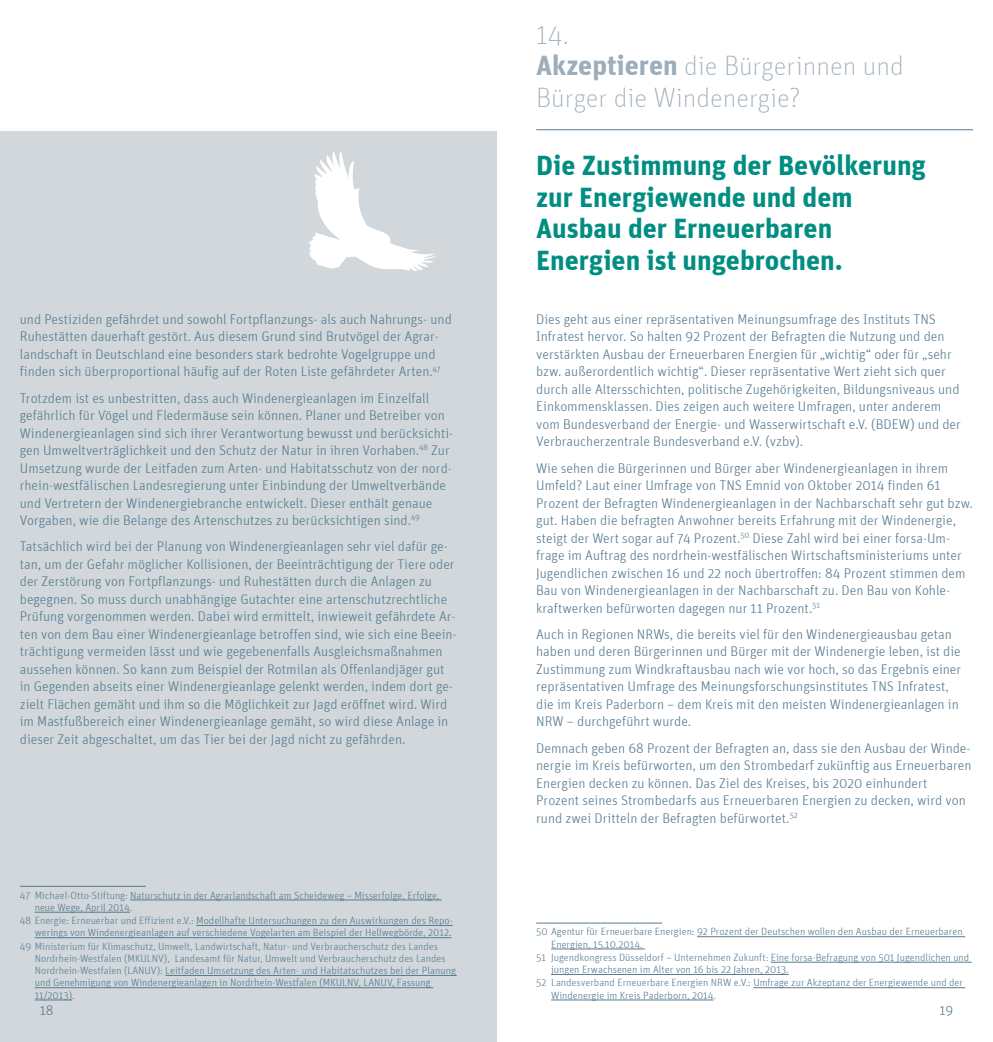
<style>
.page{position:relative;width:993px;height:1042px;background:#fff}
.page>*{position:absolute;margin:0;border:0;box-sizing:border-box;transform-origin:0 0}
.head2{font:700 28px/31.5px "Unit";color:#008e82}
.head1{font:100 28px/31.5px "Unit";color:#9dadba}
.copy{font:300 14px/17.5px "Unit";color:#577b91}
.Start_Copy{font:300 14px/17.5px "Unit";color:#577b91}
.FN2{font:300 10.5px/12.2px "Unit";color:#577b91}
.FN2-2{font:300 10.5px/12.2px "Unit";color:#5b7e96}
.s1{color:#5b7e96}
.s2{color:#577b91}
.s3{font-weight:700}
</style>
<div class="page">
<div style="left:0;top:131px;width:496px;height:911px;background:#d1d7da"></div>
<hr style="left:20px;top:886px;width:126px;height:1px;background:#577b91">
<hr style="left:130px;top:899px;width:312px;height:1px;background:#577b91">
<hr style="left:35px;top:912px;width:95px;height:1px;background:#577b91">
<hr style="left:196px;top:925px;width:256px;height:1px;background:#577b91">
<hr style="left:35px;top:937px;width:416px;height:1px;background:#577b91">
<hr style="left:165px;top:975px;width:291px;height:1px;background:#577b91">
<hr style="left:35px;top:987px;width:398px;height:1px;background:#577b91">
<hr style="left:35px;top:999px;width:37px;height:1px;background:#577b91">
<hr style="left:536px;top:923px;width:126px;height:1px;background:#577b91">
<hr style="left:696px;top:936px;width:268px;height:1px;background:#577b91">
<hr style="left:551px;top:948px;width:94px;height:1px;background:#577b91">
<hr style="left:770px;top:962px;width:201px;height:1px;background:#577b91">
<hr style="left:551px;top:974px;width:237px;height:1px;background:#577b91">
<hr style="left:753px;top:987px;width:212px;height:1px;background:#577b91">
<hr style="left:551px;top:999px;width:162px;height:1px;background:#577b91">
<hr style="left:536px;top:129px;width:436px;height:1px;background:#577b91">
<svg style="left:309px;top:151px;width:127px;height:120px"></svg>
<p class="copy" style="left:20px;top:310px;width:433px">und Pestiziden gefährdet und sowohl Fortpflanzungs- als auch Nahrungs- und Ruhestätten dauerhaft gestört. Aus diesem Grund sind Brutvögel der Agrar&shy;landschaft in Deutschland eine besonders stark bedrohte Vogelgruppe und finden sich überproportional häufig auf der Roten Liste gefährdeter Arten.<sup>47</sup></p>
<p class="copy" style="left:20px;top:389px;width:435px">Trotzdem ist es unbestritten, dass auch Windenergieanlagen im Einzelfall gefährlich für Vögel und Fledermäuse sein können. Planer und Betreiber von Windenergieanlagen sind sich ihrer Verantwortung bewusst und berücksichti&shy;gen Umweltverträglichkeit und den Schutz der Natur in ihren Vorhaben.<sup>48</sup> Zur Umsetzung wurde der Leitfaden zum Arten- und Habitatsschutz von der nord&shy;rhein-westfälischen Landesregierung unter Einbindung der Umweltverbände und Vertretern der Windenergiebranche entwickelt. Dieser enthält genaue Vorgaben, wie die Belange des Artenschutzes zu berücksichtigen sind.<sup>49</sup></p>
<p class="copy" style="left:20px;top:538px;width:438px">Tatsächlich wird bei der Planung von Windenergieanlagen sehr viel dafür ge&shy;tan, um der Gefahr möglicher Kollisionen, der Beeinträchtigung der Tiere oder der Zerstörung von Fortpflanzungs- und Ruhestätten durch die Anlagen zu begegnen. So muss durch unabhängige Gutachter eine artenschutzrechtliche Prüfung vorgenommen werden. Dabei wird ermittelt, inwieweit gefährdete Ar&shy;ten von dem Bau einer Windenergieanlage betroffen sind, wie sich eine Beein&shy;trächtigung vermeiden lässt und wie gegebenenfalls Ausgleichsmaßnahmen aussehen können. So kann zum Beispiel der Rotmilan als Offenlandjäger gut in Gegenden abseits einer Windenergieanlage gelenkt werden, indem dort ge&shy;zielt Flächen gemäht und ihm so die Möglichkeit zur Jagd eröffnet wird. Wird im Mastfußbereich einer Windenergieanlage gemäht, so wird diese Anlage in dieser Zeit abgeschaltet, um das Tier bei der Jagd nicht zu gefährden.</p>
<p class="FN2" style="left:35px;top:888px;width:406px;text-indent:-15px"><span class="s1">47 Michael-Otto-Stiftung:</span> Naturschutz in der Agrarlandschaft am Scheideweg – Misserfolge, Erfolge, neue Wege, April 2014<span class="s1">.</span></p>
<p class="FN2" style="left:20px;top:914px;width:434px;text-align:right"><span class="s1">48 Energie: Erneuerbar und Effizient e.V.:</span> Modellhafte Untersuchungen zu den Auswirkungen des Repo&shy;werings von Windenergieanlagen auf verschiedene Vogelarten am Beispiel der Hellwegbörde, 2012.</p>
<p class="FN2-2" style="left:35px;top:939px;width:422px;text-indent:-15px">49 Ministerium für Klimaschutz, Umwelt, Landwirtschaft, Natur- und Verbraucherschutz des Landes Nordrhein-Westfalen (MKULNV), Landesamt für Natur, Umwelt und Verbraucherschutz des Landes Nordrhein-Westfalen (LANUV): <span class="s2">Leitfaden Umsetzung des Arten- und Habitatschutzes bei der Planung und Genehmigung von Windenergieanlagen in Nordrhein-Westfalen (MKULNV, LANUV, Fassung 11/2013)</span>.</p>
<p class="copy" style="left:40px;top:1001px;width:15px">18</p>
<p class="head1" style="left:536px;top:18px;width:369px">14.<br><span class="s3">Akzeptieren</span> die Bürgerinnen und<br>Bürger die Windenergie?</p>
<p class="head2" style="left:536px;top:149px;width:391px">Die Zustimmung der Bevölkerung zur Energiewende und dem<br>Ausbau der Erneuerbaren<br>Energien ist ungebrochen.</p>
<p class="Start_Copy" style="left:536px;top:310px;width:426px">Dies geht aus einer repräsentativen Meinungsumfrage des Instituts TNS Infratest hervor. So halten 92 Prozent der Befragten die Nutzung und den verstärkten Ausbau der Erneuerbaren Energien für „wichtig“ oder für „sehr bzw. außerordentlich wichtig“. Dieser repräsentative Wert zieht sich quer durch alle Altersschichten, politische Zugehörigkeiten, Bildungsniveaus und Einkommensklassen. Dies zeigen auch weitere Umfragen, unter anderem vom Bundesverband der Energie- und Wasserwirtschaft e.V. (BDEW) und der Verbraucherzentrale Bundesverband e.V. (vzbv).</p>
<p class="copy" style="left:536px;top:459px;width:438px">Wie sehen die Bürgerinnen und Bürger aber Windenergieanlagen in ihrem Umfeld? Laut einer Umfrage von TNS Emnid von Oktober 2014 finden 61<br>Prozent der Befragten Windenergieanlagen in der Nachbarschaft sehr gut bzw. gut. Haben die befragten Anwohner bereits Erfahrung mit der Windenergie, steigt der Wert sogar auf 74 Prozent.<sup>50</sup> Diese Zahl wird bei einer forsa-Um&shy;frage im Auftrag des nordrhein-westfälischen Wirtschaftsministeriums unter Jugendlichen zwischen 16 und 22 noch übertroffen: 84 Prozent stimmen dem Bau von Windenergieanlagen in der Nachbarschaft zu. Den Bau von Kohle&shy;kraftwerken befürworten dagegen nur 11 Prozent.<sup>51</sup></p>
<p class="copy" style="left:536px;top:625px;width:426px">Auch in Regionen NRWs, die bereits viel für den Windenergieausbau getan haben und deren Bürgerinnen und Bürger mit der Windenergie leben, ist die Zustimmung zum Windkraftausbau nach wie vor hoch, so das Ergebnis einer repräsentativen Umfrage des Meinungsforschungsinstitutes TNS Infratest, die im Kreis Paderborn – dem Kreis mit den meisten Windenergieanlagen in NRW – durchgeführt wurde.</p>
<p class="copy" style="left:536px;top:739px;width:436px">Demnach geben 68 Prozent der Befragten an, dass sie den Ausbau der Winde&shy;nergie im Kreis befürworten, um den Strombedarf zukünftig aus Erneuerbaren Energien decken zu können. Das Ziel des Kreises, bis 2020 einhundert Prozent seines Strombedarfs aus Erneuerbaren Energien zu decken, wird von rund zwei Dritteln der Befragten befürwortet.<sup>52</sup></p>
<p class="FN2" style="left:551px;top:925px;width:413px;text-indent:-15px"><span class="s1">50</span> Agentur für Erneuerbare Energien: 92 Prozent der Deutschen wollen den Ausbau der Erneuerbaren<br>Energien, 15.10.2014.</p>
<p class="FN2" style="left:551px;top:951px;width:419px;text-indent:-15px"><span class="s1">51 Jugendkongress Düsseldorf – Unternehmen Zukunft:</span> Eine forsa-Befragung von 501 Jugendlichen und jungen Erwachsenen im Alter von 16 bis 22 Jahren, 2013.</p>
<p class="FN2" style="left:551px;top:976px;width:413px;text-indent:-15px"><span class="s1">52 Landesverband Erneuerbare Energien NRW e.V.:</span> Umfrage zur Akzeptanz der Energiewende und der<br>Windenergie im Kreis Paderborn, 2014<span class="s1">.</span></p>
<p class="copy" style="left:939px;top:1001px;width:15px">19</p>
</div>
